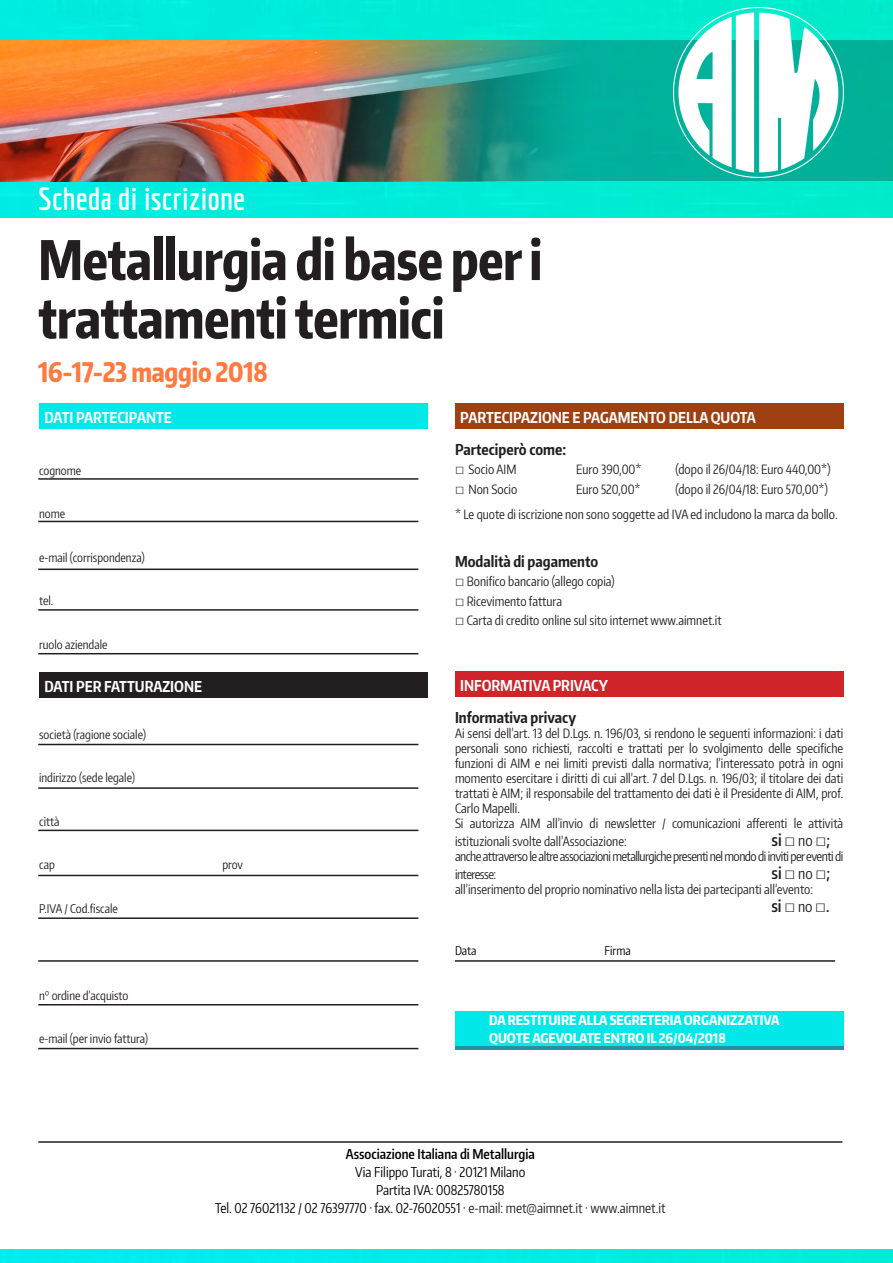
<style>
.page{position:relative;width:893px;height:1263px;background:#fff}
.page>*{position:absolute;margin:0;border:0;box-sizing:border-box;transform-origin:0 0}
.t1{font:800 54px/58.5px "Encode Sans Compressed";letter-spacing:-.01em;color:#231f20;scale:.95 1}
.t2{font:700 31.5px "Economica";color:#fff}
.t3{font:800 27px "Encode Sans Compressed";letter-spacing:-.01em;color:#ff7a41;scale:.95 1}
.t4{font:600 16.5px "Encode Sans Compressed";color:#231f20}
.t5{font:700 15px "Encode Sans Compressed";color:#fff}
.t6{font:700 15px "Encode Sans Compressed";color:#231f20}
.t7{font:13.5px "Encode Sans Compressed";color:#000}
.t8{font:800 13.5px "Encode Sans Compressed";color:#fff}
.t9{font:600 13.5px "Encode Sans Compressed";color:#000}
.t10{font:12.75px/15px "Encode Sans Compressed";color:#231f20;text-align:justify}
.t11{font:12.75px/18px "Encode Sans Compressed";letter-spacing:-.04em;color:#231f20}
.t12{font:12px "Encode Sans Compressed";color:#231f20}
.t13{font:12px "Encode Sans Compressed";color:#000}
.s1{font-family:"Arial";font-size:15.3px}
.s2{font-family:"Arial";font-weight:400;font-size:18px}
.s3{font-weight:400;font-size:15px}
.s4{font-size:15px}
.s5{color:#231f20}
</style>
<div class="page">
<img style="left:0;top:0;width:893px;height:1263px">
<div style="left:0;top:218px;width:893px;height:1030px;background:#fff"></div>
<hr style="left:38px;top:1141px;width:804px;height:2px;background:#231f20">
<div style="left:455px;top:671px;width:388px;height:25px;background:#d1232a"></div>
<div style="left:455px;top:403px;width:388px;height:25px;background:#9e4012"></div>
<hr style="left:455px;top:960px;width:380px;height:2px;background:#231f20">
<div style="left:455px;top:1011px;width:388px;height:38px;background:#2492a0"></div>
<div style="left:455px;top:1011px;width:388px;height:35px;background:#00e9e8"></div>
<hr style="left:38px;top:478px;width:380px;height:2px;background:#231f20">
<hr style="left:38px;top:521px;width:380px;height:1px;background:#231f20">
<hr style="left:38px;top:568px;width:380px;height:2px;background:#231f20">
<hr style="left:38px;top:609px;width:380px;height:2px;background:#231f20">
<hr style="left:38px;top:653px;width:380px;height:1px;background:#231f20">
<div style="left:39px;top:403px;width:388px;height:25px;background:#00e9e8"></div>
<hr style="left:38px;top:744px;width:380px;height:1px;background:#231f20">
<hr style="left:38px;top:787px;width:380px;height:2px;background:#231f20">
<hr style="left:38px;top:830px;width:380px;height:1px;background:#231f20">
<hr style="left:38px;top:875px;width:380px;height:1px;background:#231f20">
<hr style="left:38px;top:917px;width:380px;height:2px;background:#231f20">
<hr style="left:38px;top:960px;width:380px;height:2px;background:#231f20">
<hr style="left:38px;top:1004px;width:380px;height:1px;background:#231f20">
<hr style="left:38px;top:1048px;width:380px;height:1px;background:#231f20">
<div style="left:39px;top:672px;width:388px;height:25px;background:#231f20"></div>
<div style="left:0;top:40px;width:893px;height:141px;background:#00b19b"></div>
<img style="left:0;top:40px;width:564px;height:141px">
<img style="left:673px;top:7px;width:170px;height:171px">
<p class="t2" style="left:38px;top:180px;width:208px">Scheda di iscrizione</p>
<p class="t1" style="left:38px;top:229px;width:532px">Metallurgia di base per i trattamenti termici</p>
<p class="t3" style="left:38px;top:354px;width:243px">16-17-23 maggio 2018</p>
<p class="t5" style="left:44px;top:407px;width:129px">DATI PARTECIPANTE</p>
<p class="t12" style="left:39px;top:462px;width:44px">cognome</p>
<p class="t12" style="left:39px;top:506px;width:28px">nome</p>
<p class="t12" style="left:39px;top:549px;width:107px">e-mail (corrispondenza)</p>
<p class="t12" style="left:39px;top:593px;width:16px">tel.</p>
<p class="t12" style="left:39px;top:636px;width:70px">ruolo aziendale</p>
<p class="t5" style="left:44px;top:676px;width:159px">DATI PER FATTURAZIONE</p>
<p class="t12" style="left:39px;top:726px;width:108px">società (ragione sociale)</p>
<p class="t12" style="left:39px;top:770px;width:97px">indirizzo (sede legale)</p>
<p class="t12" style="left:39px;top:813px;width:22px">città</p>
<p class="t12" style="left:39px;top:857px;width:17px">cap</p>
<p class="t12" style="left:222px;top:857px;width:22px">prov</p>
<p class="t12" style="left:39px;top:900px;width:80px">P.IVA / Cod.fiscale</p>
<p class="t12" style="left:39px;top:987px;width:91px">n° ordine d’acquisto</p>
<p class="t12" style="left:39px;top:1031px;width:110px">e-mail (per invio fattura)</p>
<p class="t5" style="left:460px;top:407px;width:297px">PARTECIPAZIONE E PAGAMENTO DELLA QUOTA</p>
<p class="t6" style="left:455px;top:439px;width:113px">Parteciperò come:</p>
<p class="t10" style="left:455px;top:462px;width:63px"><span class="s1">□</span> Socio AIM</p>
<p class="t10" style="left:576px;top:462px;width:67px">Euro 390,00*</p>
<p class="t10" style="left:675px;top:462px;width:157px">(dopo il 26/04/18: Euro 440,00*)</p>
<p class="t10" style="left:455px;top:481px;width:64px"><span class="s1">□</span> Non Socio</p>
<p class="t10" style="left:576px;top:481px;width:66px">Euro 520,00*</p>
<p class="t10" style="left:675px;top:481px;width:154px">(dopo il 26/04/18: Euro 570,00*)</p>
<p class="t10" style="left:455px;top:506px;width:384px">* Le quote di iscrizione non sono soggette ad IVA ed includono la marca da bollo.</p>
<p class="t6" style="left:455px;top:551px;width:145px">Modalità di pagamento</p>
<p class="t10" style="left:455px;top:574px;width:161px"><span class="s1">□</span> Bonifico bancario (allego copia)</p>
<p class="t10" style="left:455px;top:593px;width:109px"><span class="s1">□</span> Ricevimento fattura</p>
<p class="t10" style="left:455px;top:613px;width:268px"><span class="s1">□</span> Carta di credito online sul sito internet www.aimnet.it</p>
<p class="t5" style="left:460px;top:675px;width:149px">INFORMATIVA PRIVACY</p>
<p class="t6" style="left:455px;top:708px;width:123px">Informativa privacy</p>
<p class="t10" style="left:455px;top:726px;width:390px">Ai sensi dell’art. 13 del D.Lgs. n. 196/03, si rendono le seguenti informazioni: i dati personali sono richiesti, raccolti e trattati per lo svolgimento delle specifiche funzioni di AIM e nei limiti previsti dalla normativa; l’interessato potrà in ogni momento esercitare i diritti di cui all’art. 7 del D.Lgs. n. 196/03; il titolare dei dati trattati è AIM; il responsabile del trattamento dei dati è il Presidente di AIM, prof.<br>Carlo Mapelli.</p>
<p class="t10" style="left:455px;top:814px;width:390px;line-height:18px">Si autorizza AIM all’invio di newsletter / comunicazioni afferenti le attività istituzionali svolte dall’Associazione:</p>
<p class="t4" style="left:771px;top:829px;width:60px">si<span class="s2">□</span><span class="s3">no</span><span class="s2">□</span><span class="s4">;</span></p>
<p class="t11" style="left:455px;top:847px;width:390px">anche attraverso le altre associazioni metallurgiche presenti nel mondo di inviti per eventi di interesse:</p>
<p class="t4" style="left:771px;top:862px;width:60px">si<span class="s2">□</span><span class="s3">no</span><span class="s2">□</span><span class="s4">;</span></p>
<p class="t10" style="left:455px;top:882px;width:360px">all’inserimento del proprio nominativo nella lista dei partecipanti all’evento:</p>
<p class="t4" style="left:771px;top:895px;width:59px">si<span class="s2">□</span><span class="s3">no</span><span class="s2">□</span><span class="s4">.</span></p>
<p class="t13" style="left:455px;top:943px;width:23px">Data</p>
<p class="t13" style="left:605px;top:943px;width:28px">Firma</p>
<p class="t8" style="left:489px;top:1011px;width:292px">DA RESTITUIRE ALLA SEGRETERIA ORGANIZZATIVA</p>
<p class="t8" style="left:489px;top:1029px;width:238px">QUOTE AGEVOLATE ENTRO IL 26/04/2018</p>
<p class="t9" style="left:346px;top:1145px;width:190px">Associazione Italiana di Metallurgia</p>
<p class="t7" style="left:355px;top:1163px;width:171px">Via Filippo Turati, 8 · 20121 Milano</p>
<p class="t7" style="left:376px;top:1181px;width:130px">Partita IVA: 00825780158</p>
<p class="t7" style="left:215px;top:1199px;width:452px">Tel. 02 76021132 / 02 76397770 · fax. 02-76020551 · <span class="s5">e-mail: met@aimnet.it · www.aimnet.it</span></p>
</div>
